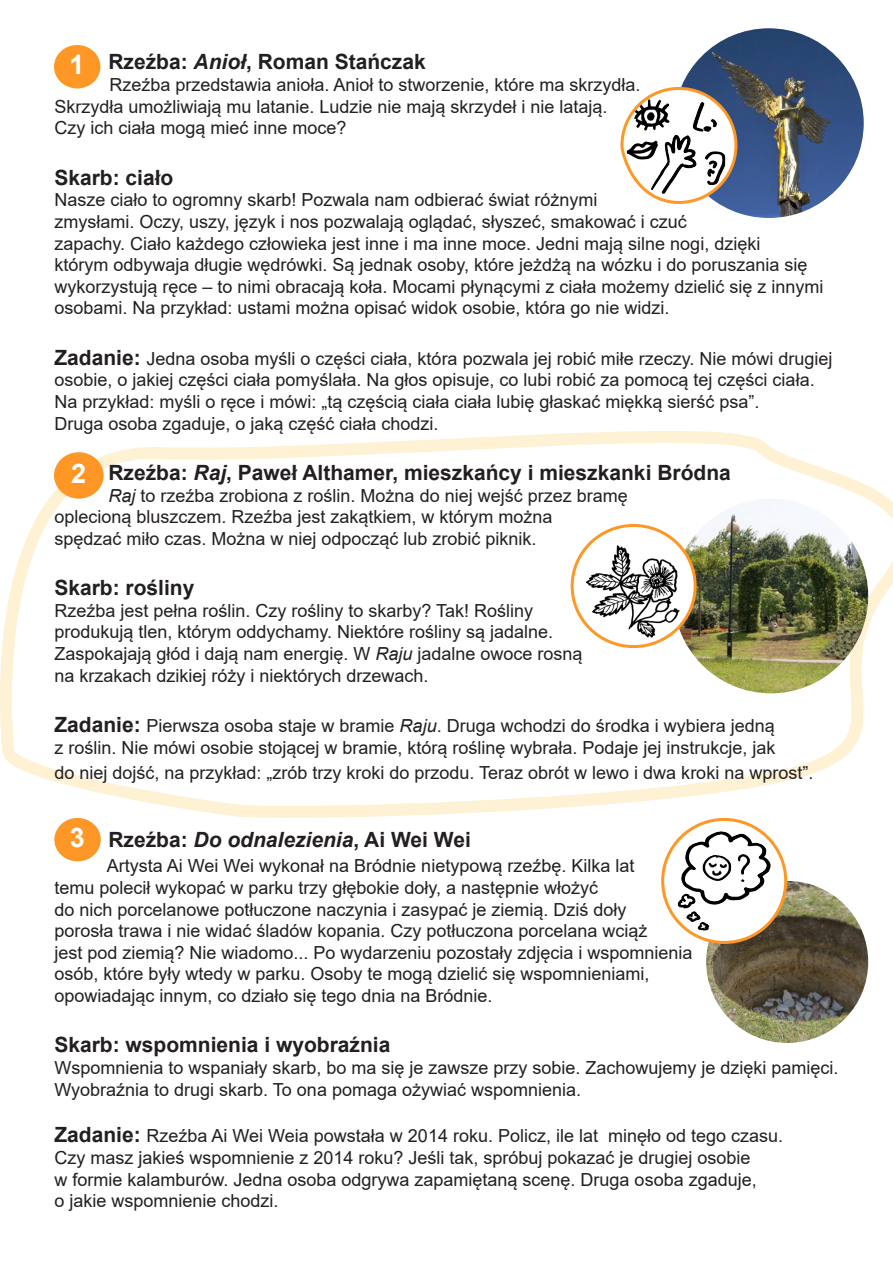
<style>
.page{position:relative;width:893px;height:1263px;background:#fff}
.page>*{position:absolute;margin:0;border:0;box-sizing:border-box;transform-origin:0 0}
.t1{font:700 27px "Arial";color:#fff}
.t2{font:700 21px "Arial";color:#231f20}
.t3{font:18px/21.6px "Arial";color:#231f20}
.s1{font-style:italic}
.s2{font-weight:700;font-size:21px}
</style>
<div class="page">
<svg style="left:0;top:431px;width:893px;height:389px"></svg>
<div style="left:54px;top:452px;width:50px;height:47px;background:#ff9727;border-radius:50%"></div>
<div style="left:54px;top:818px;width:47px;height:43px;background:#ff9727;border-radius:50%"></div>
<img style="left:706px;top:881px;width:162px;height:162px">
<img style="left:674px;top:28px;width:190px;height:190px;border-radius:95px">
<div style="left:54px;top:45px;width:46px;height:43px;background:#ff9727;border-radius:50%"></div>
<img style="left:673px;top:499px;width:195px;height:194px;border-radius:97px">
<svg style="left:572px;top:525px;width:123px;height:122px"></svg>
<img style="left:586px;top:542px;width:95px;height:99px">
<div style="left:571px;top:524px;width:126px;height:124px;border:3px solid #ff9727;border-radius:50%"></div>
<svg style="left:663px;top:819px;width:123px;height:123px"></svg>
<img style="left:678px;top:831px;width:92px;height:99px">
<div style="left:661px;top:818px;width:126px;height:126px;border:3px solid #ff9727;border-radius:50%"></div>
<svg style="left:622px;top:88px;width:114px;height:114px"></svg>
<img style="left:627px;top:99px;width:98px;height:95px">
<div style="left:620px;top:87px;width:117px;height:117px;border:3px solid #ff9727;border-radius:50%"></div>
<p class="t2" style="left:108px;top:47px;width:319px">Rzeźba: <span class="s1">Anioł</span>, Roman Stańczak</p>
<p class="t3" style="left:109px;top:74px;width:533px">Rzeźba przedstawia anioła. Anioł to stworzenie, które ma skrzydła.</p>
<p class="t3" style="left:54px;top:95px;width:555px">Skrzydła umożliwiają mu latanie. Ludzie nie mają skrzydeł i nie latają.<br>Czy ich ciała mogą mieć inne moce?</p>
<p class="t2" style="left:54px;top:163px;width:121px">Skarb: ciało</p>
<p class="t3" style="left:54px;top:189px;width:771px">Nasze ciało to ogromny skarb! Pozwala nam odbierać świat różnymi<br>zmysłami. Oczy, uszy, język i nos pozwalają oglądać, słyszeć, smakować i czuć<br>zapachy. Ciało każdego człowieka jest inne i ma inne moce. Jedni mają silne nogi, dzięki<br>którym odbywaja długie wędrówki. Są jednak osoby, które jeżdżą na wózku i do poruszania się wykorzystują ręce – to nimi obracają koła. Mocami płynącymi z ciała możemy dzielić się z innymi osobami. Na przykład: ustami można opisać widok osobie, która go nie widzi.</p>
<p class="t3" style="left:54px;top:347px;width:780px"><span class="s2">Zadanie:</span> Jedna osoba myśli o części ciała, która pozwala jej robić miłe rzeczy. Nie mówi drugiej osobie, o jakiej części ciała pomyślała. Na głos opisuje, co lubi robić za pomocą tej części ciała.<br>Na przykład: myśli o ręce i mówi: „tą częścią ciała ciała lubię głaskać miękką sierść psa”.</p>
<p class="t3" style="left:54px;top:412px;width:386px">Druga osoba zgaduje, o jaką część ciała chodzi.</p>
<p class="t2" style="left:108px;top:458px;width:624px">Rzeźba: <span class="s1">Raj</span>, Paweł Althamer, mieszkańcy i mieszkanki Bródna</p>
<p class="t3" style="left:109px;top:484px;width:521px"><span class="s1">Raj</span> to rzeźba zrobiona z roślin. Można do niej wejść przez bramę</p>
<p class="t3" style="left:54px;top:506px;width:500px">oplecioną bluszczem. Rzeźba jest zakątkiem, w którym można</p>
<p class="t3" style="left:54px;top:527px;width:484px">spędzać miło czas. Można w niej odpocząć lub zrobić piknik.</p>
<p class="t2" style="left:54px;top:573px;width:142px">Skarb: rośliny</p>
<p class="t3" style="left:54px;top:599px;width:530px">Rzeźba jest pełna roślin. Czy rośliny to skarby? Tak! Rośliny produkują tlen, którym oddychamy. Niektóre rośliny są jadalne.<br>Zaspokajają głód i dają nam energię. W <span class="s1">Raju</span> jadalne owoce rosną</p>
<p class="t3" style="left:54px;top:664px;width:376px">na krzakach dzikiej róży i niektórych drzewach.</p>
<p class="t3" style="left:54px;top:715px;width:722px"><span class="s2">Zadanie:</span> Pierwsza osoba staje w bramie <span class="s1">Raju</span>. Druga wchodzi do środka i wybiera jedną</p>
<p class="t3" style="left:54px;top:736px;width:723px">z roślin. Nie mówi osobie stojącej w bramie, którą roślinę wybrała. Podaje jej instrukcje, jak</p>
<p class="t3" style="left:54px;top:761px;width:760px">do niej dojść, na przykład: „zrób trzy kroki do przodu. Teraz obrót w lewo i dwa kroki na wprost”.</p>
<p class="t1" style="left:69px;top:46px;width:17px">1</p>
<p class="t1" style="left:71px;top:454px;width:17px">2</p>
<p class="t1" style="left:70px;top:819px;width:17px">3</p>
<p class="t2" style="left:108px;top:825px;width:364px">Rzeźba: <span class="s1">Do odnalezienia</span>, Ai Wei Wei</p>
<p class="t3" style="left:107px;top:855px;width:529px">Artysta Ai Wei Wei wykonał na Bródnie nietypową rzeźbę. Kilka lat</p>
<p class="t3" style="left:54px;top:877px;width:545px">temu polecił wykopać w parku trzy głębokie doły, a następnie włożyć</p>
<p class="t3" style="left:54px;top:898px;width:574px">do nich porcelanowe potłuczone naczynia i zasypać je ziemią. Dziś doły</p>
<p class="t3" style="left:54px;top:920px;width:640px">porosła trawa i nie widać śladów kopania. Czy potłuczona porcelana wciąż<br>jest pod ziemią? Nie wiadomo... Po wydarzeniu pozostały zdjęcia i wspomnienia osób, które były wtedy w parku. Osoby te mogą dzielić się wspomnieniami, opowiadając innym, co działo się tego dnia na Bródnie.</p>
<p class="t2" style="left:54px;top:1030px;width:338px">Skarb: wspomnienia i wyobraźnia</p>
<p class="t3" style="left:54px;top:1057px;width:786px">Wspomnienia to wspaniały skarb, bo ma się je zawsze przy sobie. Zachowujemy je dzięki pamięci.<br>Wyobraźnia to drugi skarb. To ona pomaga ożywiać wspomnienia.</p>
<p class="t3" style="left:54px;top:1125px;width:730px"><span class="s2">Zadanie:</span> Rzeźba Ai Wei Weia powstała w 2014 roku. Policz, ile lat minęło od tego czasu.</p>
<p class="t3" style="left:54px;top:1147px;width:698px">Czy masz jakieś wspomnienie z 2014 roku? Jeśli tak, spróbuj pokazać je drugiej osobie</p>
<p class="t3" style="left:54px;top:1168px;width:704px">w formie kalamburów. Jedna osoba odgrywa zapamiętaną scenę. Druga osoba zgaduje,</p>
<p class="t3" style="left:54px;top:1190px;width:226px">o jakie wspomnienie chodzi.</p>
</div>
